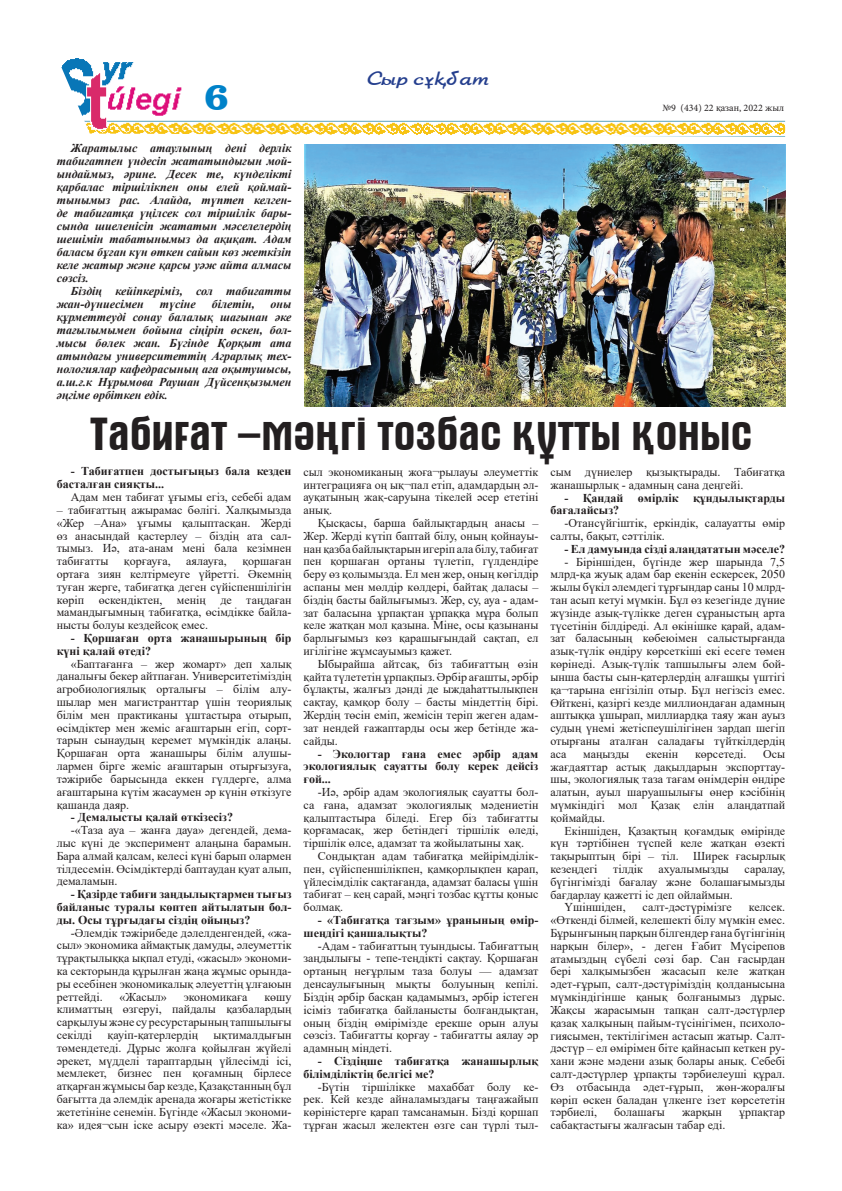
<style>
.page{position:relative;width:842px;height:1191px;background:#fff}
.page>*{position:absolute;margin:0;border:0;box-sizing:border-box;transform-origin:0 0}
.t1{font:46px "FK Alternakz";color:#231f20}
.t2{font:700 40px "Clarendon BT";color:#0082c9}
.t3{font:20px "Sanasoft Chroma.kz";color:#253f8e}
.t4{font:12px/12.8px "Times New Roman";color:#231f20;text-align:justify}
.t5{font:italic 700 12px/13px "Times New Roman";color:#231f20;text-align:justify}
.t6{font:700 12px/12.8px "Times New Roman";color:#231f20}
.t7{font:10px "Minion Pro";color:#231f20}
.s1{font-family:"Times New Roman"}
</style>
<div class="page">
<img style="left:61px;top:58px;width:724px;height:79px">
<img style="left:304px;top:144px;width:481px;height:263px">
<h2 class="t2" style="left:204px;top:72px;width:27px">6</h2>
<p class="t5" style="left:57px;top:141px;width:236px;text-indent:14px">Жаратылыс атаулының дені дерлік табиғатпен үндесіп жататындығын мой&shy;ындаймыз, әрине. Десек те, күнделікті қарбалас тіршілікпен оны елей қоймай&shy;тынымыз рас. Алайда, түптеп келген&shy;де табиғатқа үңілсек сол тіршілік бары&shy;сында шиеленісіп жататын мәселелердің шешімін табатынымыз да ақиқат. Адам баласы бұған күн өткен сайын көз жеткізіп келе жатыр және қарсы уәж айта алмасы сөзсіз.</p>
<p class="t5" style="left:57px;top:284px;width:236px;text-indent:14px">Біздің кейіпкеріміз, сол табиғатты жан-дүниесімен</p>
<p class="t5" style="left:160px;top:297px;width:37px">түсіне</p>
<p class="t5" style="left:212px;top:297px;width:44px">білетін,</p>
<p class="t5" style="left:57px;top:297px;width:236px;text-indent:214px">оны құрметтеуді сонау балалық шағынан әке тағылымымен бойына сіңіріп өскен, бол&shy;мысы бөлек жан. Бүгінде Қорқыт ата атындағы университеттің Аграрлық тех&shy;нологиялар кафедрасының аға оқытушысы, а.ш.ғ.к Нұрымова Раушан Дүйсенқызымен әңгіме өрбіткен едік.</p>
<h3 class="t3" style="left:367px;top:67px;width:123px">Сыр сұқбат</h3>
<p class="t7" style="left:662px;top:101px;width:123px">№9 (434) 22 <span class="s1">қазан</span>, 2022 жыл</p>
<h1 class="t1" style="left:90px;top:410px;width:664px">Табиғат –мәңгі тозбас құтты қоныс</h1>
<p class="t4" style="left:304px;top:465px;width:236px">сыл экономиканың жоға¬рылауы әлеуметтік интеграцияға оң ық¬пал етіп, адамдардың әл&shy;ауқатының жақ-саруына тікелей әсер ететіні анық.</p>
<p class="t4" style="left:304px;top:516px;width:236px;text-indent:14px">Қысқасы, барша байлықтардың анасы – Жер. Жерді күтіп баптай білу, оның қойнауы&shy;нан қазба байлықтарын игеріп ала білу, табиғат пен қоршаған ортаны түлетіп, гүлдендіре беру өз қолымызда. Ел мен жер, оның көгілдір аспаны мен мөлдір көлдері, байтақ даласы – біздің басты байлығымыз. Жер, су, ауа - адам&shy;зат баласына ұрпақтан ұрпаққа мұра болып келе жатқан мол қазына. Міне, осы қазынаны барлығымыз көз қарашығындай сақтап, ел игілігіне жұмсауымыз қажет.</p>
<p class="t4" style="left:304px;top:657px;width:236px;text-indent:14px">Ыбырайша айтсақ, біз табиғаттың өзін қайта түлететін ұрпақпыз. Әрбір ағашты, әрбір бұлақты, жалғыз дәнді де ыждаһаттылықпен сақтау, қамқор болу – басты міндеттің бірі.<br>Жердің төсін еміп, жемісін теріп жеген адам&shy;зат нендей ғажаптарды осы жер бетінде жа&shy;сайды.</p>
<p class="t6" style="left:304px;top:746px;width:236px;text-align:justify;text-indent:14px">- Экологтар ғана емес әрбір адам экологиялық сауатты болу керек дейсіз ғой...</p>
<p class="t4" style="left:304px;top:785px;width:236px;text-indent:14px">-Иә, әрбір адам экологиялық сауатты бол&shy;са ғана, адамзат экологиялық мәдениетін қалыптастыра біледі. Егер біз табиғатты қорғамасақ, жер бетіндегі тіршілік өледі, тіршілік өлсе, адамзат та жойылатыны хақ.</p>
<p class="t4" style="left:304px;top:849px;width:236px;text-indent:14px">Сондықтан адам табиғатқа мейірімділік&shy;пен, сүйіспеншілікпен, қамқорлықпен қарап, үйлесімділік сақтағанда, адамзат баласы үшін табиғат – кең сарай, мәңгі тозбас құтты қоныс болмақ.</p>
<p class="t6" style="left:304px;top:913px;width:236px;text-indent:14px">- «Табиғатқа тағзым» ұранының өмір&shy;шеңдігі қаншалықты?</p>
<p class="t4" style="left:304px;top:939px;width:236px;text-indent:14px">-Адам - табиғаттың туындысы. Табиғаттың заңдылығы - тепе-теңдікті сақтау. Қоршаған ортаның неғұрлым таза болуы — адамзат денсаулығының мықты болуының кепілі.<br>Біздің әрбір басқан қадамымыз, әрбір істеген ісіміз табиғатқа байланысты болғандықтан, оның біздің өмірімізде ерекше орын алуы сөзсіз. Табиғатты қорғау - табиғатты аялау әр адамның міндеті.</p>
<p class="t6" style="left:304px;top:1054px;width:236px;text-indent:14px">- Сіздіңше табиғатқа жанашырлық білімділіктің белгісі ме?</p>
<p class="t4" style="left:304px;top:1079px;width:236px;text-indent:14px">-Бүтін тіршілікке махаббат болу ке&shy;рек. Кей кезде айналамыздағы таңғажайып көріністерге қарап тамсанамын. Бізді қоршап тұрған жасыл желектен өзге сан түрлі тыл-</p>
<p class="t6" style="left:57px;top:465px;width:236px;text-indent:14px">- Табиғатпен достығыңыз бала кезден басталған сияқты...</p>
<p class="t4" style="left:71px;top:490px;width:222px">Адам мен табиғат ұғымы егіз, себебі адам</p>
<p class="t4" style="left:57px;top:503px;width:236px">– табиғаттың ажырамас бөлігі. Халқымызда «Жер –Ана» ұғымы қалыптасқан. Жерді өз анасындай қастерлеу – біздің ата сал&shy;тымыз. Иә, ата-анам мені бала кезімнен табиғатты</p>
<p class="t4" style="left:550px;top:465px;width:236px">сым дүниелер қызықтырады. Табиғатқа жанашырлық - адамның сана деңгейі.</p>
<p class="t6" style="left:550px;top:491px;width:236px;text-indent:14px">- Қандай өмірлік құндылықтарды бағалайсыз?</p>
<p class="t4" style="left:550px;top:516px;width:236px;text-indent:14px">-Отансүйгіштік, еркіндік, салауатты өмір салты, бақыт, сәттілік.</p>
<p class="t6" style="left:565px;top:542px;width:222px">- Ел дамуында сізді алаңдататын мәселе?</p>
<p class="t4" style="left:550px;top:555px;width:236px;text-indent:14px">- Біріншіден, бүгінде жер шарында 7,5 млрд-қа жуық адам бар екенін ескерсек, 2050 жылы бүкіл әлемдегі тұрғындар саны 10 млрд&shy;тан асып кетуі мүмкін. Бұл өз кезегінде дүние жүзінде азық-түлікке деген сұраныстың арта түсетінін білдіреді. Ал өкінішке қарай, адам&shy;зат баласының көбеюімен салыстырғанда азық-түлік өндіру көрсеткіші екі есеге төмен көрінеді. Азық-түлік тапшылығы әлем бой&shy;ынша басты сын-қатерлердің алғашқы үштігі қа¬тарына енгізіліп отыр. Бұл негізсіз емес.<br>Өйткені, қазіргі кезде миллиондаған адамның аштыққа ұшырап, миллиардқа таяу жан ауыз судың үнемі жетіспеушілігінен зардап шегіп отырғаны аталған саладағы түйткілдердің аса</p>
<p class="t4" style="left:57px;top:554px;width:236px;text-indent:186px">қоршаған ортаға зиян келтірмеуге үйретті. Әкемнің туған жерге, табиғатқа деген сүйіспеншілігін көріп өскендіктен, менің де таңдаған мамандығымның табиғатқа, өсімдікке байла&shy;нысты болуы кездейсоқ емес.</p>
<p class="t6" style="left:57px;top:631px;width:236px;text-indent:14px">- Қоршаған орта жанашырының бір күні қалай өтеді?</p>
<p class="t4" style="left:57px;top:657px;width:236px;text-indent:14px">«Баптағанға – жер жомарт» деп халық даналығы бекер айтпаған. Университетіміздің агробиологиялық орталығы – білім алу&shy;шылар мен магистранттар үшін теориялық білім мен практиканы ұштастыра отырып, өсімдіктер мен жеміс ағаштарын егіп, сорт&shy;тарын сынаудың керемет мүмкіндік алаңы.<br>Қоршаған орта жанашыры білім алушы&shy;лармен бірге жеміс ағаштарын отырғызуға, тәжірибе барысында еккен гүлдерге, алма ағаштарына күтім жасаумен әр күнін өткізуге қашанда даяр.</p>
<p class="t6" style="left:71px;top:810px;width:164px">- Демалысты қалай өткізесіз?</p>
<p class="t4" style="left:57px;top:823px;width:236px;text-indent:14px">-«Таза ауа – жанға дауа» дегендей, дема&shy;лыс күні де эксперимент алаңына барамын.<br>Бара алмай қалсам, келесі күні барып олармен тілдесемін. Өсімдіктерді баптаудан қуат алып, демаламын.</p>
<p class="t6" style="left:57px;top:887px;width:236px;text-align:justify;text-indent:14px">- Қазірде табиғи заңдылықтармен тығыз байланыс туралы көптеп айтылатын бол&shy;ды. Осы тұрғыдағы сіздің ойыңыз?</p>
<p class="t4" style="left:57px;top:925px;width:236px;text-indent:14px">-Әлемдік тәжірибеде дәлелденгендей, «жа&shy;сыл» экономика аймақтық дамуды, әлеуметтік тұрақтылыққа ықпал етуді, «жасыл» экономи&shy;ка секторында құрылған жаңа жұмыс орында&shy;ры есебінен экономикалық әлеуеттің ұлғаюын реттейді.</p>
<p class="t4" style="left:124px;top:554px;width:48px">қорғауға,</p>
<p class="t4" style="left:186px;top:554px;width:42px">аялауға,</p>
<p class="t4" style="left:583px;top:747px;width:48px">маңызды</p>
<p class="t4" style="left:646px;top:747px;width:34px">екенін</p>
<p class="t4" style="left:695px;top:747px;width:53px">көрсетеді.</p>
<p class="t4" style="left:550px;top:747px;width:236px;text-indent:213px">Осы жағдаяттар астық дақылдарын экспорттау&shy;шы, экологиялық таза тағам өнімдерін өндіре алатын, ауыл шаруашылығы өнер кәсібінің мүмкіндігі мол Қазақ елін алаңдатпай қоймайды.</p>
<p class="t4" style="left:550px;top:823px;width:236px;text-indent:14px">Екіншіден, Қазақтың қоғамдық өмірінде күн тәртібінен түспей келе жатқан өзекті тақырыптың бірі – тіл. Ширек ғасырлық кезеңдегі</p>
<p class="t4" style="left:613px;top:862px;width:31px">тілдік</p>
<p class="t4" style="left:658px;top:862px;width:72px">ахуалымызды</p>
<p class="t4" style="left:744px;top:862px;width:42px">саралау,</p>
<p class="t4" style="left:550px;top:875px;width:236px">бүгінгімізді бағалау және болашағымызды</p>
<p class="t4" style="left:550px;top:888px;width:184px">бағдарлау қажетті іс деп ойлаймын.</p>
<p class="t4" style="left:565px;top:900px;width:63px">Үшіншіден,</p>
<p class="t4" style="left:643px;top:900px;width:91px">салт-дәстүрімізге</p>
<p class="t4" style="left:550px;top:900px;width:236px;text-indent:198px">келсек. «Өткенді білмей, келешекті білу мүмкін емес.<br>Бұрынғының парқын білгендер ғана бүгінгінің нарқын білер», - деген Ғабит Мүсірепов атамыздың сүбелі сөзі бар. Сан ғасырдан бері халқымызбен жасасып келе жатқан әдет-ғұрып, салт-дәстүріміздің қолданысына мүмкіндігінше қанық болғанымыз дұрыс.<br>Жақсы жарасымын тапқан салт-дәстүрлер қазақ халқының пайым-түсінігімен, психоло&shy;гиясымен, тектілігімен астасып жатыр. Салт&shy;дәстүр – ел өмірімен біте қайнасып кеткен ру&shy;хани және мәдени азық болары анық. Себебі салт-дәстүрлер ұрпақты тәрбиелеуші құрал.<br>Өз отбасында әдет-ғұрып, жөн-жоралғы көріп өскен баладан үлкенге ізет көрсететін тәрбиелі,</p>
<p class="t4" style="left:120px;top:989px;width:49px">«Жасыл»</p>
<p class="t4" style="left:184px;top:989px;width:65px">экономикаға</p>
<p class="t4" style="left:57px;top:989px;width:236px;text-indent:208px">көшу климаттың өзгеруі, пайдалы қазбалардың сарқылуы және су ресурстарының тапшылығы секілді</p>
<p class="t4" style="left:107px;top:1028px;width:92px">қауіп-қатерлердің</p>
<p class="t4" style="left:57px;top:1028px;width:236px;text-indent:157px">ықтималдығын төмендетеді. Дұрыс жолға қойылған жүйелі әрекет, мүдделі тараптардың үйлесімді ісі, мемлекет, бизнес пен қоғамның бірлесе атқарған жұмысы бар кезде, Қазақстанның бұл бағытта да әлемдік аренада жоғары жетістікке жететініне сенемін. Бүгінде «Жасыл экономи&shy;ка» идея¬сын іске асыру өзекті мәселе. Жа-</p>
<p class="t4" style="left:614px;top:1105px;width:52px">болашағы</p>
<p class="t4" style="left:682px;top:1105px;width:41px">жарқын</p>
<p class="t4" style="left:739px;top:1105px;width:48px">ұрпақтар</p>
<p class="t4" style="left:550px;top:1118px;width:176px">сабақтастығы жалғасын табар еді.</p>
</div>
